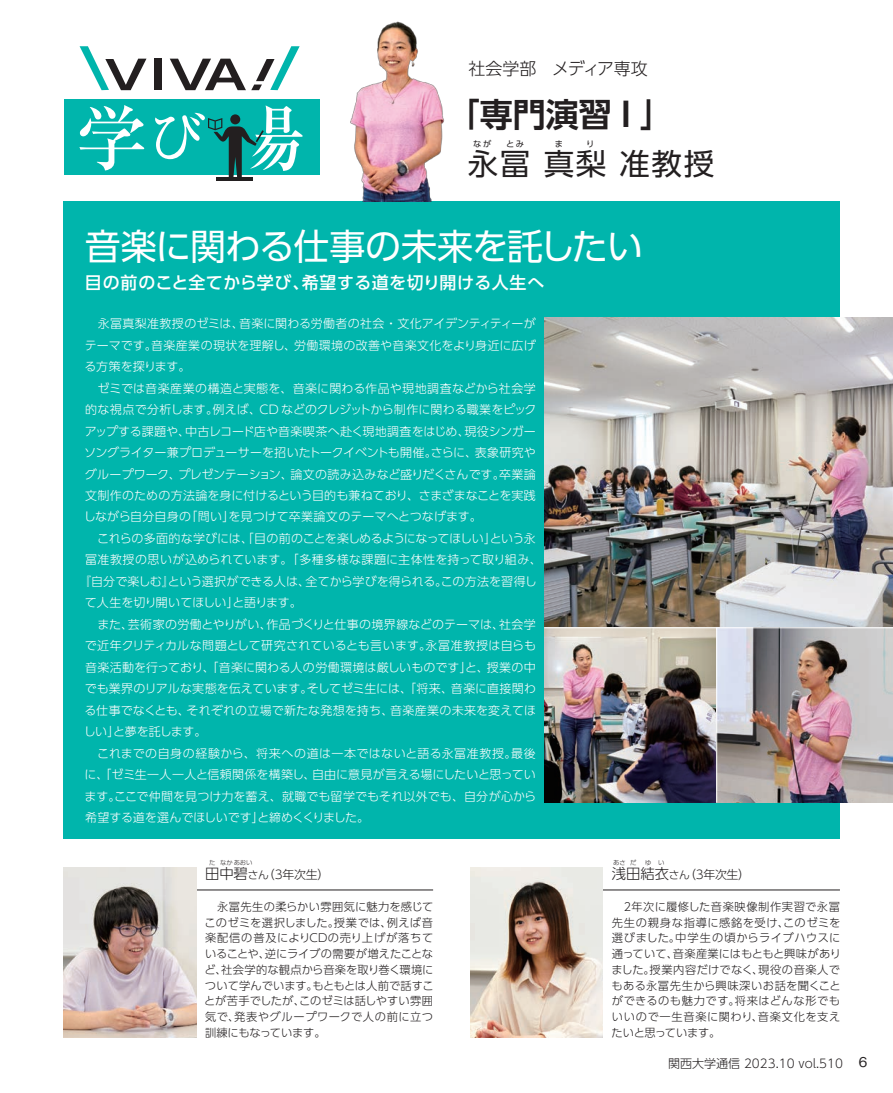
<style>
.page{position:relative;width:893px;height:1093px;background:#fff}
.page>*{position:absolute;margin:0;border:0;box-sizing:border-box;transform-origin:0 0}
.t1{font:36px "UD Shin Go Pr 6 N";letter-spacing:-.03em;color:#fff}
.t2{font:700 33px "UD Shin Go Pr 6 N De";color:#231f20}
.t3{font:29.7px "UD Shin Go Pr 6 N";letter-spacing:.05em;color:#231f20}
.t4{font:500 16.95px "UD Shin Go Pr 6 N";letter-spacing:.03em;color:#fff}
.t5{font:300 16.95px "UD Shin Go Pr 6 N";letter-spacing:-.015em;color:#231f20}
.t6{font:500 13.5px "Gothic BBB Pr 6 N";color:#231f20}
.t7{font:300 12px/21.5px "UD Shin Go Pr 6 N";letter-spacing:.005em;color:#fff;text-align:justify}
.t8{font:300 12px "UD Shin Go Pr 6 N";letter-spacing:-.025em;color:#fff}
.t9{font:300 12px "UD Shin Go Pr 6 N";color:#231f20}
.t10{font:300 12px "UD Shin Go Pr 6 N";letter-spacing:.03em;color:#fff}
.t11{font:300 12px "UD Shin Go Pr 6 N";letter-spacing:.035em;color:#fff}
.t12{font:300 12px "UD Shin Go Pr 6 N";letter-spacing:-.02em;color:#fff}
.t13{font:300 12px "UD Shin Go Pr 6 N";letter-spacing:-.04em;color:#fff}
.t14{font:300 11.25px/15.8px "UD Shin Go Pr 6 N";letter-spacing:.03em;color:#231f20;text-align:justify}
.t15{font:8.25px "UD Shin Go Pr 6 N";color:#231f20}
.t16{font:300 6.3px "UD Shin Go Pr 6 N";color:#231f20}
.s1{font-size:14.4px}
.s2{font-size:10.8px}
</style>
<div class="page">
<div style="left:64px;top:201px;width:776px;height:637px;background:#00b5ac"></div>
<img style="left:544px;top:318px;width:349px;height:484px">
<img style="left:350px;top:21px;width:95px;height:180px">
<hr style="left:716px;top:628px;width:1px;height:174px;background:#fff">
<hr style="left:544px;top:627px;width:349px;height:1px;background:#fff">
<hr style="left:123px;top:889px;width:310px;height:1px;background:#231f20">
<hr style="left:549px;top:889px;width:291px;height:1px;background:#231f20">
<div style="left:154px;top:59px;width:8px;height:31px;background:#231f20"></div>
<div style="left:64px;top:99px;width:255px;height:76px;background:#00b5ac"></div>
<svg style="left:80px;top:46px;width:66px;height:44px"></svg>
<svg style="left:170px;top:46px;width:130px;height:44px"></svg>
<svg style="left:79px;top:105px;width:65px;height:65px"></svg>
<svg style="left:155px;top:105px;width:148px;height:76px"></svg>
<hr style="left:217px;top:178px;width:36px;height:3px;background:#231f20">
<div style="left:265px;top:45px;width:17px;height:14px;background:#fff"></div>
<div style="left:97px;top:45px;width:18px;height:14px;background:#fff"></div>
<img style="left:64px;top:867px;width:133px;height:170px">
<img style="left:470px;top:867px;width:133px;height:170px">
<h3 class="t5" style="left:468px;top:55px;width:181px">社会学部　メディア専攻</h3>
<h2 class="t2" style="left:447px;top:87px;width:228px">「専門演習 I 」</h2>
<h3 class="t3" style="left:468px;top:140px;width:248px">永冨 真梨 准教授</h3>
<p class="t15" style="left:473px;top:138px;width:53px">なが　 とみ</p>
<p class="t15" style="left:555px;top:138px;width:10px">ま</p>
<p class="t15" style="left:586px;top:138px;width:10px">り</p>
<h1 class="t1" style="left:85px;top:217px;width:559px">音楽に関わる仕事の未来を託したい</h1>
<h3 class="t4" style="left:85px;top:269px;width:461px">目の前のこと全てから学び、希望する道を切り開ける人生へ</h3>
<p class="t7" style="left:85px;top:312px;width:453px;text-indent:13px">永冨真梨准教授のゼミは、音楽に関わる労働者の社会・文化アイデンティティーがテーマです。音楽産業の現状を理解し、労働環境の改善や音楽文化をより身近に広げる方策を探ります。</p>
<p class="t7" style="left:84px;top:377px;width:454px;text-indent:14px">ゼミでは音楽産業の構造と実態を、音楽に関わる作品や現地調査などから社会学的な視点で分析します。例えば、CD などのクレジットから制作に関わる職業をピックアップする課題や、中古レコード店や音楽喫茶へ赴く現地調査をはじめ、現役シンガーソングライター兼プロデューサーを招いたトークイベントも開催。さらに、表象研究やグループワーク、プレゼンテーション、論文の読み込みなど盛りだくさんです。卒業論文制作のための方法論を身に付けるという目的も兼ねており、さまざまなことを実践しながら自分自身の「問い」を見つけて卒業論文のテーマへとつなげます。</p>
<p class="t8" style="left:97px;top:529px;width:440px">これらの多面的な学びには、「目の前のことを楽しめるようになってほしい」という永</p>
<p class="t10" style="left:85px;top:550px;width:458px">冨准教授の思いが込められています。「多種多様な課題に主体性を持って取り組み、</p>
<p class="t7" style="left:79px;top:570px;width:459px">『自分で楽しむ』という選択ができる人は、全てから学びを得られる。この方法を習得し</p>
<p class="t12" style="left:85px;top:593px;width:219px">て人生を切り開いてほしい」と語ります。</p>
<p class="t7" style="left:97px;top:613px;width:440px">また、芸術家の労働とやりがい、作品づくりと仕事の境界線などのテーマは、社会学</p>
<p class="t7" style="left:85px;top:634px;width:453px">で近年クリティカルな問題として研究されているとも言います。永冨准教授は自らも</p>
<p class="t7" style="left:85px;top:656px;width:452px">音楽活動を行っており、「音楽に関わる人の労働環境は厳しいものです」と、授業の中</p>
<p class="t7" style="left:85px;top:677px;width:453px">でも業界のリアルな実態を伝えています。そしてゼミ生には、「将来、音楽に直接関わ</p>
<p class="t7" style="left:85px;top:699px;width:453px">る仕事でなくとも、それぞれの立場で新たな発想を持ち、音楽産業の未来を変えてほ</p>
<p class="t13" style="left:84px;top:722px;width:124px">しい」と夢を託します。</p>
<p class="t11" style="left:97px;top:743px;width:440px">これまでの自身の経験から、将来への道は一本ではないと語る永冨准教授。最後</p>
<p class="t7" style="left:85px;top:763px;width:453px">に、「ゼミ生一人一人と信頼関係を構築し、自由に意見が言える場にしたいと思ってい</p>
<p class="t7" style="left:85px;top:785px;width:453px">ます。ここで仲間を見つけ力を蓄え、就職でも留学でもそれ以外でも、自分が心から</p>
<p class="t8" style="left:85px;top:808px;width:286px">希望する道を選んでほしいです」と締めくくりました。</p>
<p class="t16" style="left:209px;top:857px;width:45px">た なかあおい</p>
<p class="t16" style="left:613px;top:857px;width:25px">あさ だ</p>
<p class="t16" style="left:645px;top:857px;width:21px">ゆ い</p>
<p class="t9" style="left:205px;top:864px;width:126px"><span class="s1">田中碧</span><span class="s2">さん</span>（3年次生）</p>
<p class="t9" style="left:612px;top:864px;width:140px"><span class="s1">浅田結衣</span><span class="s2">さん</span>（3年次生）</p>
<p class="t14" style="left:611px;top:898px;width:231px;text-indent:12px">2年次に履修した音楽映像制作実習で永冨先生の親身な指導に感銘を受け、このゼミを選びました。中学生の頃からライブハウスに通っていて、音楽産業にはもともと興味がありました。授業内容だけでなく、現役の音楽人でもある永冨先生から興味深いお話を聞くことができるのも魅力です。将来はどんな形でもいいので一生音楽に関わり、音楽文化を支えたいと思っています。</p>
<p class="t9" style="left:668px;top:1053px;width:176px">関西大学通信 2023.10 vol.510</p>
<p class="t14" style="left:204px;top:898px;width:231px;text-indent:13px">永冨先生の柔らかい雰囲気に魅力を感じてこのゼミを選択しました。授業では、例えば音楽配信の普及によりCDの売り上げが落ちていることや、逆にライブの需要が増えたことなど、社会学的な観点から音楽を取り巻く環境について学んでいます。もともとは人前で話すことが苦手でしたが、このゼミは話しやすい雰囲気で、発表やグループワークで人の前に立つ訓練にもなっています。</p>
<p class="t6" style="left:859px;top:1051px;width:10px">6</p>
</div>
